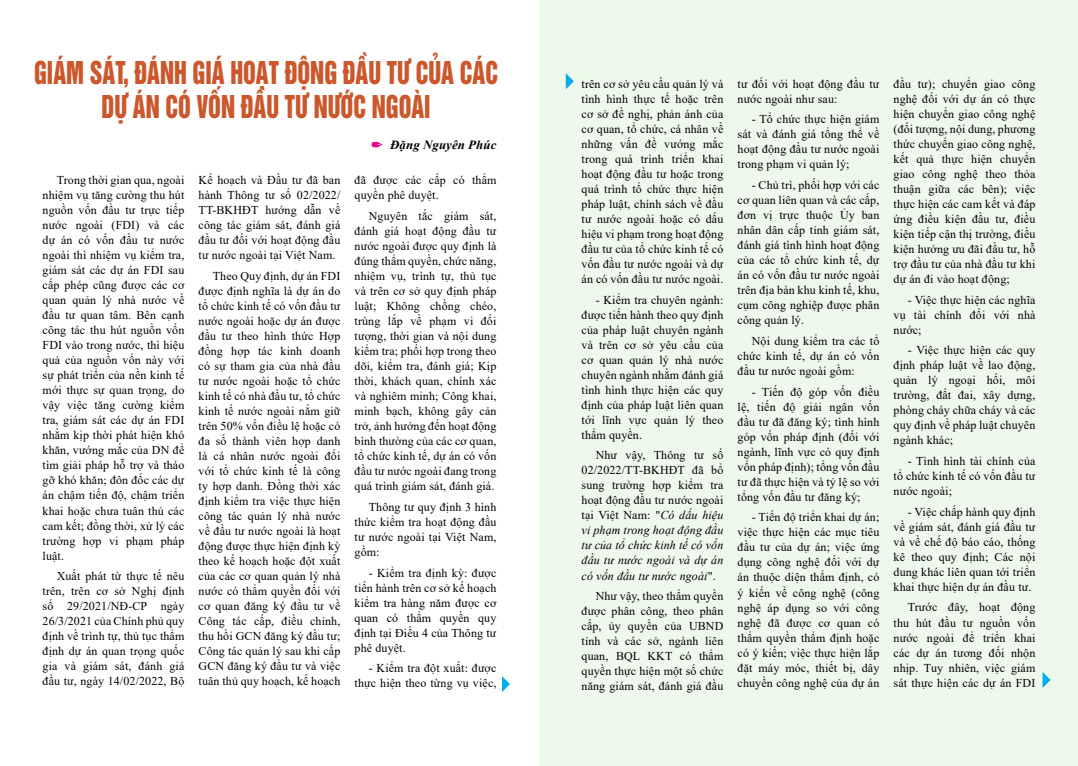
<style>
.page{position:relative;width:1078px;height:766px;background:#fff}
.page>*{position:absolute;margin:0;border:0;box-sizing:border-box;transform-origin:0 0}
.t1{font:28.8px/34px "UTM Helvet Ins";color:#cb572c;text-align:center;scale:.8 1}
.t2{font:italic 700 12.5px "Times New Roman";letter-spacing:.005em;color:#000}
.t3{font:12px/15px "Times New Roman";letter-spacing:.01em;color:#000;text-align:justify}
.s1{font-style:italic}
</style>
<div class="page">
<div style="left:539px;top:0;width:538px;height:765px;background:#eff8ec"></div>
<svg style="left:1042px;top:672px;width:8px;height:15px"></svg>
<svg style="left:565px;top:73px;width:8px;height:16px"></svg>
<svg style="left:502px;top:676px;width:8px;height:16px"></svg>
<h1 class="t1" style="left:34px;top:53px;width:581px">GIÁM SÁT, ĐÁNH GIÁ HOẠT ĐỘNG ĐẦU TƯ CỦA CÁC<br>DỰ ÁN CÓ VỐN ĐẦU TƯ NƯỚC NGOÀI</h1>
<p class="t3" style="left:43px;top:172px;width:143px;text-indent:14px">Trong thời gian qua, ngoài nhiệm vụ tăng cường thu hút nguồn vốn đầu tư trực tiếp nước ngoài (FDI) và các dự án có vốn đầu tư nước ngoài thì nhiệm vụ kiểm tra, giám sát các dự án FDI sau cấp phép cũng được các cơ quan quản lý nhà nước về đầu tư quan tâm. Bên cạnh công tác thu hút nguồn vốn FDI vào trong nước, thì hiệu quả của nguồn vốn này với sự phát triển của nền kinh tế mới thực sự quan trọng, do vậy việc tăng cường kiểm tra, giám sát các dự án FDI nhằm kịp thời phát hiện khó khăn, vướng mắc của DN để tìm giải pháp hỗ trợ và tháo gỡ khó khăn; đôn đốc các dự án chậm tiến độ, chậm triển khai hoặc chưa tuân thủ các cam kết; đồng thời, xử lý các trường hợp vi phạm pháp luật.</p>
<p class="t3" style="left:43px;top:568px;width:143px;text-indent:14px">Xuất phát từ thực tế nêu trên, trên cơ sở Nghị định số 29/2021/NĐ-CP ngày 26/3/2021 của Chính phủ quy định về trình tự, thủ tục thẩm định dự án quan trọng quốc gia và giám sát, đánh giá đầu tư, ngày 14/02/2022, Bộ</p>
<p class="t3" style="left:198px;top:172px;width:143px">Kế hoạch và Đầu tư đã ban hành Thông tư số 02/2022/ TT-BKHĐT hướng dẫn về công tác giám sát, đánh giá đầu tư đối với hoạt động đầu tư nước ngoài tại Việt Nam.</p>
<p class="t3" style="left:198px;top:268px;width:143px;text-indent:14px">Theo Quy định, dự án FDI được định nghĩa là dự án do tổ chức kinh tế có vốn đầu tư nước ngoài hoặc dự án được đầu tư theo hình thức Hợp đồng hợp tác kinh doanh có sự tham gia của nhà đầu tư nước ngoài hoặc tổ chức kinh tế có nhà đầu tư, tổ chức kinh tế nước ngoài nắm giữ trên 50% vốn điều lệ hoặc có đa số thành viên hợp danh là cá nhân nước ngoài đối với tổ chức kinh tế là công ty hợp danh. Đồng thời xác định kiểm tra việc thực hiện công tác quản lý nhà nước về đầu tư nước ngoài là hoạt động được thực hiện định kỳ theo kế hoạch hoặc đột xuất của các cơ quan quản lý nhà nước có thẩm quyền đối với cơ quan đăng ký đầu tư về Công tác cấp, điều chỉnh, thu hồi GCN đăng ký đầu tư; Công tác quản lý sau khi cấp GCN đăng ký đầu tư và việc tuân thủ quy hoạch, kế hoạch</p>
<p class="t2" style="left:390px;top:136px;width:108px">Đặng Nguyên Phúc</p>
<p class="t3" style="left:354px;top:172px;width:143px">đã được các cấp có thẩm quyền phê duyệt.</p>
<p class="t3" style="left:354px;top:208px;width:143px;text-indent:14px">Nguyên tắc giám sát, đánh giá hoạt động đầu tư nước ngoài được quy định là đúng thẩm quyền, chức năng, nhiệm vụ, trình tự, thủ tục và trên cơ sở quy định pháp luật; Không chồng chéo, trùng lắp về phạm vi đối tượng, thời gian và nội dung kiểm tra; phối hợp trong theo dõi, kiểm tra, đánh giá; Kịp thời, khách quan, chính xác và nghiêm minh; Công khai, minh bạch, không gây cản trở, ảnh hưởng đến hoạt động bình thường của các cơ quan, tổ chức kinh tế, dự án có vốn đầu tư nước ngoài đang trong quá trình giám sát, đánh giá.</p>
<p class="t3" style="left:354px;top:498px;width:143px;text-indent:14px">Thông tư quy định 3 hình thức kiểm tra hoạt động đầu tư nước ngoài tại Việt Nam, gồm:</p>
<p class="t3" style="left:354px;top:564px;width:143px;text-indent:14px">- Kiểm tra định kỳ: được tiến hành trên cơ sở kế hoạch kiểm tra hàng năm được cơ quan có thẩm quyền quy định tại Điều 4 của Thông tư phê duyệt.</p>
<p class="t3" style="left:354px;top:660px;width:143px;text-align:right">- Kiểm tra đột xuất: được thực hiện theo từng vụ việc,</p>
<p class="t3" style="left:581px;top:76px;width:143px">trên cơ sở yêu cầu quản lý và tình hình thực tế hoặc trên cơ sở đề nghị, phản ánh của cơ quan, tổ chức, cá nhân về những vấn đề vướng mắc trong quá trình triển khai hoạt động đầu tư hoặc trong quá trình tổ chức thực hiện pháp luật, chính sách về đầu tư nước ngoài hoặc có dấu hiệu vi phạm trong hoạt động đầu tư của tổ chức kinh tế có vốn đầu tư nước ngoài và dự án có vốn đầu tư nước ngoài.</p>
<p class="t3" style="left:581px;top:291px;width:143px;text-indent:14px">- Kiểm tra chuyên ngành: được tiến hành theo quy định của pháp luật chuyên ngành và trên cơ sở yêu cầu của cơ quan quản lý nhà nước chuyên ngành nhằm đánh giá tình hình thực hiện các quy định của pháp luật liên quan tới lĩnh vực quản lý theo thẩm quyền.</p>
<p class="t3" style="left:581px;top:447px;width:143px;text-indent:14px">Như vậy, Thông tư số 02/2022/TT-BKHĐT đã bổ sung trường hợp kiểm tra hoạt động đầu tư nước ngoài tại Việt Nam: "<span class="s1">Có dấu hiệu vi phạm trong hoạt động đầu tư của tổ chức kinh tế có vốn đầu tư nước ngoài và dự án có vốn đầu tư nước ngoài</span>".</p>
<p class="t3" style="left:581px;top:588px;width:143px;text-indent:14px">Như vậy, theo thẩm quyền được phân công, theo phân cấp, ủy quyền của UBND tỉnh và các sở, ngành liên quan, BQL KKT có thẩm quyền thực hiện một số chức năng giám sát, đánh giá đầu</p>
<p class="t3" style="left:737px;top:76px;width:143px">tư đối với hoạt động đầu tư nước ngoài như sau:</p>
<p class="t3" style="left:737px;top:111px;width:143px;text-indent:14px">- Tổ chức thực hiện giám sát và đánh giá tổng thể về hoạt động đầu tư nước ngoài trong phạm vi quản lý;</p>
<p class="t3" style="left:737px;top:177px;width:143px;text-indent:14px">- Chủ trì, phối hợp với các cơ quan liên quan và các cấp, đơn vị trực thuộc Ủy ban nhân dân cấp tỉnh giám sát, đánh giá tình hình hoạt động của các tổ chức kinh tế, dự án có vốn đầu tư nước ngoài trên địa bàn khu kinh tế, khu, cụm công nghiệp được phân công quản lý.</p>
<p class="t3" style="left:737px;top:333px;width:143px;text-indent:14px">Nội dung kiểm tra các tổ chức kinh tế, dự án có vốn đầu tư nước ngoài gồm:</p>
<p class="t3" style="left:737px;top:383px;width:143px;text-indent:14px">- Tiến độ góp vốn điều lệ, tiến độ giải ngân vốn đầu tư đã đăng ký; tình hình góp vốn pháp định (đối với ngành, lĩnh vực có quy định vốn pháp định); tổng vốn đầu tư đã thực hiện và tỷ lệ so với tổng vốn đầu tư đăng ký;</p>
<p class="t3" style="left:737px;top:509px;width:143px;text-indent:14px">- Tiến độ triển khai dự án; việc thực hiện các mục tiêu đầu tư của dự án; việc ứng dụng công nghệ đối với dự án thuộc diện thẩm định, có ý kiến về công nghệ (công nghệ áp dụng so với công nghệ đã được cơ quan có thẩm quyền thẩm định hoặc có ý kiến; việc thực hiện lắp đặt máy móc, thiết bị, dây chuyền công nghệ của dự án</p>
<p class="t3" style="left:893px;top:76px;width:143px">đầu tư); chuyển giao công nghệ đối với dự án có thực hiện chuyển giao công nghệ (đối tượng, nội dung, phương thức chuyển giao công nghệ, kết quả thực hiện chuyển giao công nghệ theo thỏa thuận giữa các bên); việc thực hiện các cam kết và đáp ứng điều kiện đầu tư, điều kiện tiếp cận thị trường, điều kiện hưởng ưu đãi đầu tư, hỗ trợ đầu tư của nhà đầu tư khi dự án đi vào hoạt động;</p>
<p class="t3" style="left:893px;top:291px;width:143px;text-indent:14px">- Việc thực hiện các nghĩa vụ tài chính đối với nhà nước;</p>
<p class="t3" style="left:893px;top:342px;width:143px;text-indent:14px">- Việc thực hiện các quy định pháp luật về lao động, quản lý ngoại hối, môi trường, đất đai, xây dựng, phòng cháy chữa cháy và các quy định về pháp luật chuyên ngành khác;</p>
<p class="t3" style="left:893px;top:453px;width:143px;text-indent:14px">- Tình hình tài chính của tổ chức kinh tế có vốn đầu tư nước ngoài;</p>
<p class="t3" style="left:893px;top:503px;width:143px;text-indent:14px">- Việc chấp hành quy định về giám sát, đánh giá đầu tư và về chế độ báo cáo, thống kê theo quy định; Các nội dung khác liên quan tới triển khai thực hiện dự án đầu tư.</p>
<p class="t3" style="left:893px;top:599px;width:143px;text-indent:14px">Trước đây, hoạt động thu hút đầu tư nguồn vốn nước ngoài để triển khai các dự án tương đối nhộn nhịp. Tuy nhiên, việc giám sát thực hiện các dự án FDI</p>
</div>
